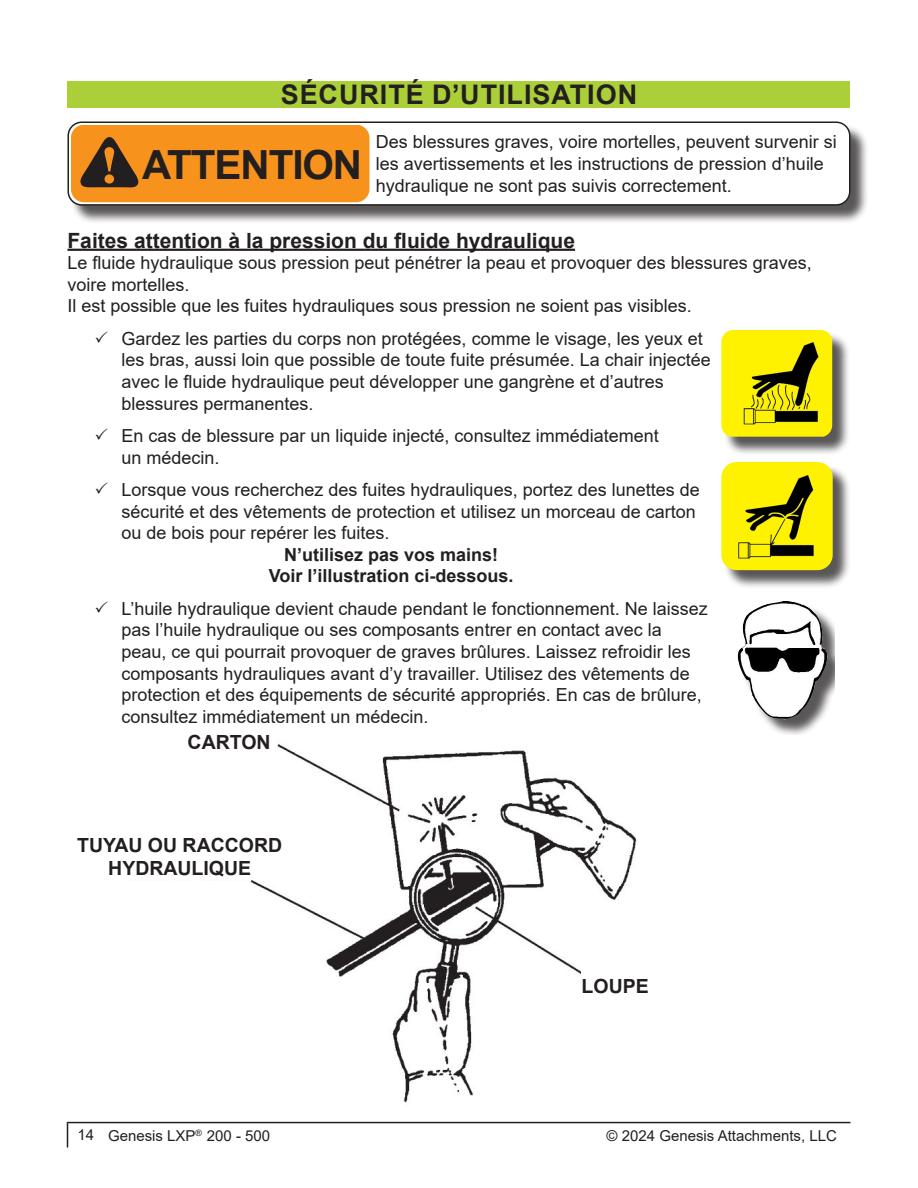
<style>
.page{position:relative;width:918px;height:1188px;background:#fff}
.page>*{position:absolute;margin:0;border:0;box-sizing:border-box;transform-origin:0 0}
.t1{font:700 40.2px "Arial";letter-spacing:-.025em;color:#231f20}
.Dupe_Section_Headings{font:700 27px "Arial";letter-spacing:.035em;color:#231f20}
.Paragraph_Headings{font:700 21px "Arial";color:#231f20}
.t2{font:700 19.5px/23.4px "Arial";color:#231f20;text-align:center}
.General_Paragraph_Style{font:18px/21.6px "Arial";color:#231f20}
.General_Paragraph_Style-2{font:700 18px "Arial";color:#231f20}
.t3{font:15px "Arial";color:#231f20}
.s1{font-family:"Georgia";font-size:50.55px;color:#f7931d}
</style>
<div class="page">
<svg style="left:67px;top:1123px;width:1px;height:25px"></svg>
<hr style="left:67px;top:1122px;width:783px;height:1px;background:#231f20">
<img style="left:148px;top:734px;width:651px;height:369px">
<hr style="left:68px;top:249px;width:507px;height:2px;background:#231f20">
<div style="left:70px;top:124px;width:799px;height:100px;background:#231f20;opacity:.75"></div>
<div style="left:68px;top:122px;width:782px;height:83px;background:#fff;border-radius:14px"></div>
<div style="left:68px;top:122px;width:782px;height:84px;border:2px solid #231f20;border-radius:14px"></div>
<svg style="left:71px;top:125px;width:298px;height:77px;background:#e68a1e"></svg>
<div style="left:724px;top:332px;width:127px;height:123px;background:#231f20;opacity:.75"></div>
<img style="left:721px;top:330px;width:111px;height:107px">
<div style="left:724px;top:464px;width:128px;height:125px;background:#231f20;opacity:.75"></div>
<img style="left:721px;top:462px;width:112px;height:108px">
<div style="left:741px;top:603px;width:94px;height:131px;background:#231f20;opacity:.75"></div>
<img style="left:737px;top:601px;width:92px;height:121px">
<div style="left:68px;top:81px;width:782px;height:27px;background:#abcf38"></div>
<div style="left:114px;top:723px;width:157px;height:37px;background:#fff"></div>
<div style="left:75px;top:834px;width:210px;height:46px;background:#fff"></div>
<div style="left:582px;top:963px;width:248px;height:46px;background:#fff"></div>
<p class="Dupe_Section_Headings" style="left:281px;top:76px;width:358px">SÉCURITÉ D’UTILISATION</p>
<p class="t1" style="left:100px;top:137px;width:264px"><span class="s1">!</span> ATTENTION</p>
<p class="General_Paragraph_Style" style="left:376px;top:131px;width:463px">Des blessures graves, voire mortelles, peuvent survenir si les avertissements et les instructions de pression d’huile hydraulique ne sont pas suivis correctement.</p>
<p class="Paragraph_Headings" style="left:68px;top:225px;width:509px">Faites attention à la pression du fluide hydraulique</p>
<p class="General_Paragraph_Style" style="left:68px;top:252px;width:746px">Le fluide hydraulique sous pression peut pénétrer la peau et provoquer des blessures graves, voire mortelles.</p>
<p class="General_Paragraph_Style" style="left:68px;top:295px;width:626px">Il est possible que les fuites hydrauliques sous pression ne soient pas visibles.</p>
<p class="General_Paragraph_Style" style="left:122px;top:328px;width:591px;text-indent:-27px">✓ Gardez les parties du corps non protégées, comme le visage, les yeux et les bras, aussi loin que possible de toute fuite présumée. La chair injectée avec le fluide hydraulique peut développer une gangrène et d’autres blessures permanentes.</p>
<p class="General_Paragraph_Style" style="left:122px;top:425px;width:539px;text-indent:-27px">✓ En cas de blessure par un liquide injecté, consultez immédiatement un médecin.</p>
<p class="General_Paragraph_Style" style="left:122px;top:479px;width:580px;text-indent:-27px">✓ Lorsque vous recherchez des fuites hydrauliques, portez des lunettes de sécurité et des vêtements de protection et utilisez un morceau de carton ou de bois pour repérer les fuites.</p>
<p class="General_Paragraph_Style-2" style="left:284px;top:542px;width:216px">N’utilisez pas vos mains!</p>
<p class="General_Paragraph_Style-2" style="left:269px;top:563px;width:246px">Voir l’illustration ci-dessous.</p>
<p class="General_Paragraph_Style" style="left:122px;top:598px;width:588px;text-indent:-27px">✓ L’huile hydraulique devient chaude pendant le fonctionnement. Ne laissez pas l’huile hydraulique ou ses composants entrer en contact avec la peau, ce qui pourrait provoquer de graves brûlures. Laissez refroidir les composants hydrauliques avant d’y travailler. Utilisez des vêtements de protection et des équipements de sécurité appropriés. En cas de brûlure, consultez immédiatement un médecin.</p>
<p class="t2" style="left:188px;top:730px;width:85px">CARTON</p>
<p class="t2" style="left:77px;top:834px;width:207px">TUYAU OU RACCORD<br>HYDRAULIQUE</p>
<p class="t2" style="left:582px;top:975px;width:69px">LOUPE</p>
<p class="t3" style="left:77px;top:1125px;width:194px">14 Genesis LXP<sup>®</sup> 200 - 500</p>
<p class="t3" style="left:607px;top:1125px;width:232px">© 2024 Genesis Attachments, LLC</p>
</div>
